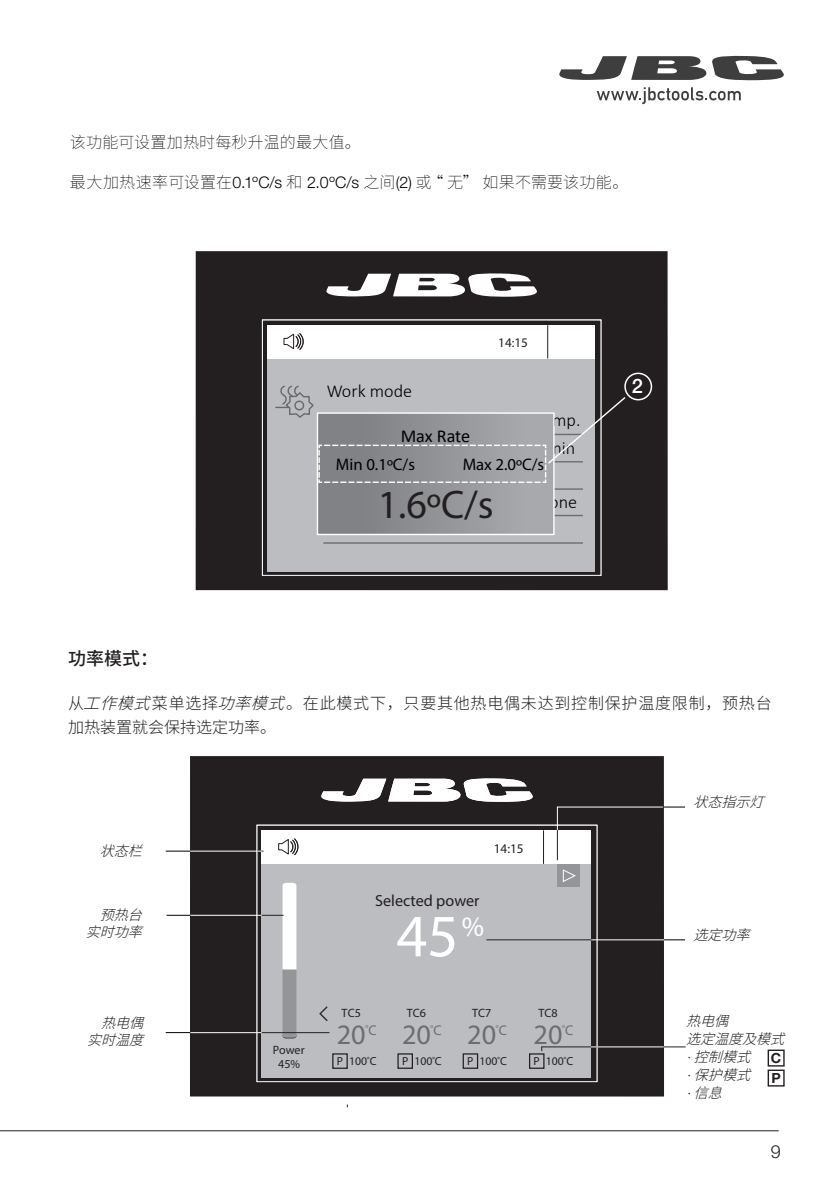
<style>
.page{position:relative;width:840px;height:1191px;background:#fff}
.page>*{position:absolute;margin:0;border:0;box-sizing:border-box;transform-origin:0 0}
.t1{font:60.4px "Myriad Pro";color:#fff}
.t2{font:40px "Myriad Pro";color:#231f20}
.t3{font:28.2px "Myriad Pro";color:#6c6d70}
.t4{font:500 20px "Helvetica Neue LT Std";color:#fff}
.t5{font:300 18.2px "Calibri";color:#000001}
.t6{font:18.2px "Calibri";letter-spacing:-.01em;color:#000001}
.t7{font:500 18px "Source Han Sans CN";color:#231f20}
.t8{font:300 18px "Helvetica Neue LT Std";color:#231f20}
.t9{font:16.8px "Myriad Pro";color:#000001}
.t10{font:16.2px "Myriad Pro";color:#231f20}
.t11{font:200 16px "Source Han Sans CN";letter-spacing:.015em;color:#000}
.t12{font:300 16px/24px "Source Han Sans CN";letter-spacing:.045em;color:#231f20}
.t13{font:italic 300 14px/18px "Source Han Sans CN";color:#231f20;text-align:right}
.t14{font:700 14px/20px "Helvetica Neue LT Std";color:#231f20}
.t15{font:13.2px "Myriad Pro";color:#231f20}
.t16{font:12px/14px "Myriad Pro";color:#231f20;text-align:center}
.t17{font:11.8px "Myriad Pro";color:#231f20}
.t18{font:8.2px "Myriad Pro";color:#6c6d70}
.s1{font-family:"Helvetica Neue LT Std";font-weight:300}
.s2{font-style:italic}
.s3{font-family:"Helvetica Neue LT Std";font-weight:100}
.s4{font-size:14px}
</style>
<div class="page">
<div style="left:767px;top:1049px;width:17px;height:17px;border:1px solid #231f20"></div>
<div style="left:767px;top:1069px;width:17px;height:17px;border:1px solid #231f20"></div>
<div style="left:190px;top:756px;width:473px;height:340px;background:#231f20"></div>
<svg style="left:259px;top:830px;width:335px;height:248px"></svg>
<div style="left:261px;top:864px;width:329px;height:214px;background:#bcbdc0"></div>
<div style="left:261px;top:830px;width:329px;height:33px;background:#fff"></div>
<hr style="left:543px;top:830px;width:1px;height:34px;background:#231f20">
<div style="left:332px;top:1053px;width:15px;height:15px;border:1px solid #231f20"></div>
<div style="left:462px;top:1053px;width:16px;height:15px;border:1px solid #231f20"></div>
<div style="left:556px;top:864px;width:23px;height:23px;background:#939598"></div>
<div style="left:528px;top:1053px;width:16px;height:15px;border:1px solid #231f20"></div>
<div style="left:397px;top:1053px;width:16px;height:15px;border:1px solid #231f20"></div>
<svg style="left:278px;top:838px;width:21px;height:17px"></svg>
<div style="left:282px;top:883px;width:14px;height:154px;background:#939598;border-radius:3px"></div>
<svg style="left:321px;top:778px;width:212px;height:24px"></svg>
<svg style="left:562px;top:869px;width:13px;height:13px"></svg>
<svg style="left:319px;top:1006px;width:8px;height:15px"></svg>
<div style="left:195px;top:251px;width:472px;height:339px;background:#231f20"></div>
<svg style="left:326px;top:273px;width:211px;height:24px"></svg>
<div style="left:267px;top:359px;width:327px;height:213px;background:#bcbdc0"></div>
<div style="left:267px;top:325px;width:327px;height:33px;background:#fff"></div>
<hr style="left:547px;top:325px;width:1px;height:33px;background:#231f20">
<svg style="left:283px;top:333px;width:21px;height:17px"></svg>
<hr style="left:323px;top:488px;width:259px;height:2px;background:#6c6d70">
<hr style="left:323px;top:515px;width:259px;height:1px;background:#6c6d70">
<hr style="left:323px;top:542px;width:259px;height:2px;background:#6c6d70">
<div style="left:317px;top:413px;width:236px;height:121px;background:linear-gradient(to right,#797b7e,#abacb0)"></div>
<div style="left:316px;top:412px;width:238px;height:123px;border:1px solid #fff"></div>
<hr style="left:0;top:1130px;width:778px;height:1px;background:#231f20">
<svg style="left:275px;top:385px;width:351px;height:98px"></svg>
<svg style="left:166px;top:850px;width:24px;height:1px"></svg>
<hr style="left:190px;top:915px;width:71px;height:1px;background:#fff">
<svg style="left:261px;top:883px;width:35px;height:86px"></svg>
<hr style="left:190px;top:1032px;width:71px;height:1px;background:#fff">
<hr style="left:591px;top:939px;width:72px;height:1px;background:#fff">
<hr style="left:486px;top:939px;width:105px;height:1px;background:#231f20">
<hr style="left:261px;top:1032px;width:68px;height:1px;background:#231f20">
<hr style="left:556px;top:830px;width:1px;height:30px;background:#231f20">
<hr style="left:190px;top:850px;width:71px;height:1px;background:#fff">
<svg style="left:166px;top:915px;width:24px;height:1px"></svg>
<svg style="left:166px;top:1032px;width:24px;height:1px"></svg>
<hr style="left:541px;top:1046px;width:144px;height:1px;background:#231f20">
<hr style="left:590px;top:1046px;width:73px;height:1px;background:#fff">
<svg style="left:663px;top:939px;width:21px;height:1px"></svg>
<svg style="left:556px;top:806px;width:128px;height:24px"></svg>
<svg style="left:559px;top:55px;width:225px;height:25px"></svg>
<svg style="left:596px;top:87px;width:144px;height:17px"></svg>
<div style="left:624px;top:372px;width:27px;height:28px;border:2px solid #fff;border-radius:50%"></div>
<p class="t11" style="left:70px;top:133px;width:292px">该功能可设置加热时每秒升温的最大值。</p>
<p class="t11" style="left:70px;top:173px;width:559px">最大加热速率可设置在<span class="s1">0.1ºC/s</span> 和 <span class="s1">2.0ºC/s</span> 之间<span class="s1">(2)</span> 或“ 无” 如果不需要该功能。</p>
<p class="t7" style="left:68px;top:648px;width:91px">功率模式：</p>
<p class="t5" style="left:326px;top:379px;width:87px">Work mode</p>
<p class="t15" style="left:498px;top:335px;width:31px">14:15</p>
<p class="t5" style="left:535px;top:409px;width:46px">Temp.</p>
<p class="t6" style="left:400px;top:423px;width:71px">Max Rate</p>
<p class="t9" style="left:336px;top:454px;width:80px">Min 0.1ºC/s</p>
<p class="t9" style="left:462px;top:454px;width:83px">Max 2.0ºC/s</p>
<p class="t5" style="left:538px;top:436px;width:39px">2min</p>
<p class="t2" style="left:377px;top:480px;width:117px">1.6ºC/s</p>
<p class="t5" style="left:537px;top:491px;width:41px">None</p>
<p class="t4" style="left:631px;top:374px;width:13px">2</p>
<p class="t12" style="left:68px;top:691px;width:704px">从<span class="s2">工作模式</span>菜单选择<span class="s2">功率模式</span>。在此模式下，只要其他热电偶未达到控制保护温度限制，预热台加热装置就会保持选定功率。</p>
<p class="t13" style="left:100px;top:841px;width:54px">状态栏</p>
<p class="t13" style="left:86px;top:906px;width:68px;line-height:16.8px">预热台实时功率</p>
<p class="t15" style="left:493px;top:840px;width:31px">14:15</p>
<p class="t10" style="left:375px;top:890px;width:106px">Selected power</p>
<p class="t1" style="left:396px;top:898px;width:89px">45<sup>%</sup></p>
<p class="t13" style="left:693px;top:793px;width:82px">状态指示灯</p>
<p class="t13" style="left:693px;top:926px;width:68px">选定功率</p>
<p class="t16" style="left:406px;top:1005px;width:21px">TC6</p>
<p class="t17" style="left:402px;top:1053px;width:41px">P 100<sup>º</sup>C</p>
<p class="t16" style="left:472px;top:1005px;width:21px">TC7</p>
<p class="t17" style="left:467px;top:1053px;width:41px">P 100<sup>º</sup>C</p>
<p class="t16" style="left:538px;top:1005px;width:21px">TC8</p>
<p class="t17" style="left:533px;top:1053px;width:41px">P 100<sup>º</sup>C</p>
<p class="t16" style="left:341px;top:1005px;width:21px">TC5</p>
<p class="t17" style="left:337px;top:1053px;width:41px">P 100<sup>º</sup>C</p>
<p class="t13" style="left:87px;top:1014px;width:68px;line-height:16.8px">热电偶实时温度</p>
<p class="t13" style="left:685px;top:1011px;width:110px;text-align:left">热电偶<br>选定温度及模式<span class="s3">·</span> 控制模式<br><span class="s3">·</span> 保护模式<br><span class="s3">·</span> 信息</p>
<p class="t3" style="left:402px;top:1016px;width:30px">20</p>
<p class="t18" style="left:430px;top:1022px;width:13px">º<span class="s4">C</span></p>
<p class="t3" style="left:467px;top:1016px;width:30px">20</p>
<p class="t18" style="left:495px;top:1022px;width:13px">º<span class="s4">C</span></p>
<p class="t3" style="left:533px;top:1016px;width:30px">20</p>
<p class="t18" style="left:562px;top:1022px;width:13px">º<span class="s4">C</span></p>
<p class="t3" style="left:336px;top:1016px;width:30px">20</p>
<p class="t18" style="left:365px;top:1022px;width:13px">º<span class="s4">C</span></p>
<p class="t16" style="left:272px;top:1042px;width:33px">Power<br>45%</p>
<p class="t14" style="left:770px;top:1047px;width:12px">C<br>P</p>
<p class="t8" style="left:770px;top:1140px;width:12px">9</p>
</div>
